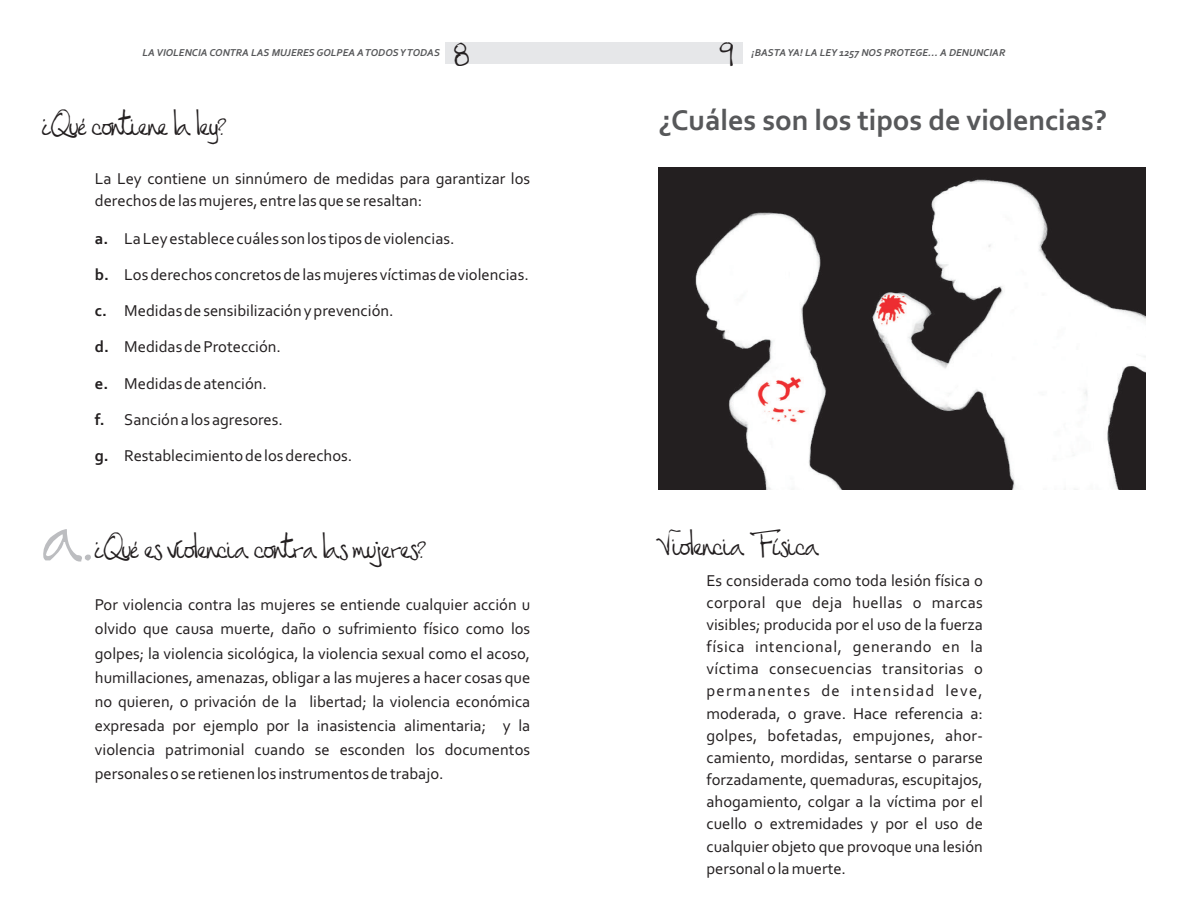
<style>
.page{position:relative;width:1188px;height:918px;background:#fff}
.page>*{position:absolute;margin:0;border:0;box-sizing:border-box;transform-origin:0 0}
.t1{font:60px "Tehzeta";color:#bcbdc0}
.t2{font:700 30px "Corbel";color:#57585a}
.t3{font:30px "Tehzeta";color:#231f20}
.t4{font:21px "Tehzeta";color:#231f20}
.t5{font:16.5px/22.2px "Corbel";color:#231f20}
.t6{font:700 16.5px/36.3px "Corbel";color:#231f20}
.t7{font:italic 700 10.5px "Corbel";color:#57585a}
</style>
<div class="page">
<div style="left:445px;top:42px;width:149px;height:21px;background:#e6e7e9"></div>
<div style="left:594px;top:42px;width:149px;height:21px;background:#e6e7e9"></div>
<img style="left:658px;top:167px;width:487px;height:323px">
<h2 class="t3" style="left:455px;top:42px;width:16px">8</h2>
<h2 class="t3" style="left:720px;top:42px;width:15px">9</h2>
<p class="t7" style="left:143px;top:48px;width:299px">LA VIOLENCIA CONTRA LAS MUJERES GOLPEA A TODOS Y TODAS</p>
<p class="t7" style="left:752px;top:48px;width:255px">¡BASTA YA! LA LEY 1257 NOS PROTEGE… A DENUNCIAR</p>
<p class="t4" style="left:42px;top:118px;width:185px">¿Qué contiene la ley?</p>
<h2 class="t2" style="left:658px;top:108px;width:451px">¿Cuáles son los tipos de violencias?</h2>
<p class="t5" style="left:95px;top:169px;width:437px">La Ley contiene un sinnúmero de medidas para garantizar los derechos de las mujeres, entre las que se resaltan:</p>
<p class="t6" style="left:95px;top:221px;width:16px">a. b. c. d. e. f. g.</p>
<p class="t5" style="left:124px;top:221px;width:406px;line-height:36.3px">La Ley establece cuáles son los tipos de violencias.<br>Los derechos concretos de las mujeres víctimas de violencias.<br>Medidas de sensibilización y prevención.<br>Medidas de Protección.<br>Medidas de atención.<br>Sanción a los agresores.<br>Restablecimiento de los derechos.</p>
<h1 class="t1" style="left:43px;top:512px;width:50px">a.</h1>
<p class="t4" style="left:95px;top:541px;width:332px">¿Qué es violencia contra las mujeres?</p>
<p class="t5" style="left:95px;top:594px;width:437px;line-height:24.2px;text-align:justify">Por violencia contra las mujeres se entiende cualquier acción u olvido que causa muerte, daño o sufrimiento físico como los golpes; la violencia sicológica, la violencia sexual como el acoso, humillaciones, amenazas, obligar a las mujeres a hacer cosas que no quieren, o privación de la libertad; la violencia económica expresada por ejemplo por la inasistencia alimentaria; y la violencia patrimonial cuando se esconden los documentos personales o se retienen los instrumentos de trabajo.</p>
<p class="t4" style="left:657px;top:538px;width:164px">Violencia Física</p>
<p class="t5" style="left:706px;top:571px;width:278px;text-align:justify">Es considerada como toda lesión física o corporal que deja huellas o marcas visibles; producida por el uso de la fuerza física intencional, generando en la víctima consecuencias transitorias o permanentes de intensidad leve, moderada, o grave. Hace referencia a: golpes, bofetadas, empujones, ahor&shy;camiento, mordidas, sentarse o pararse forzadamente, quemaduras, escupitajos, ahogamiento, colgar a la víctima por el cuello o extremidades y por el uso de cualquier objeto que provoque una lesión personal o la muerte.</p>
</div>
